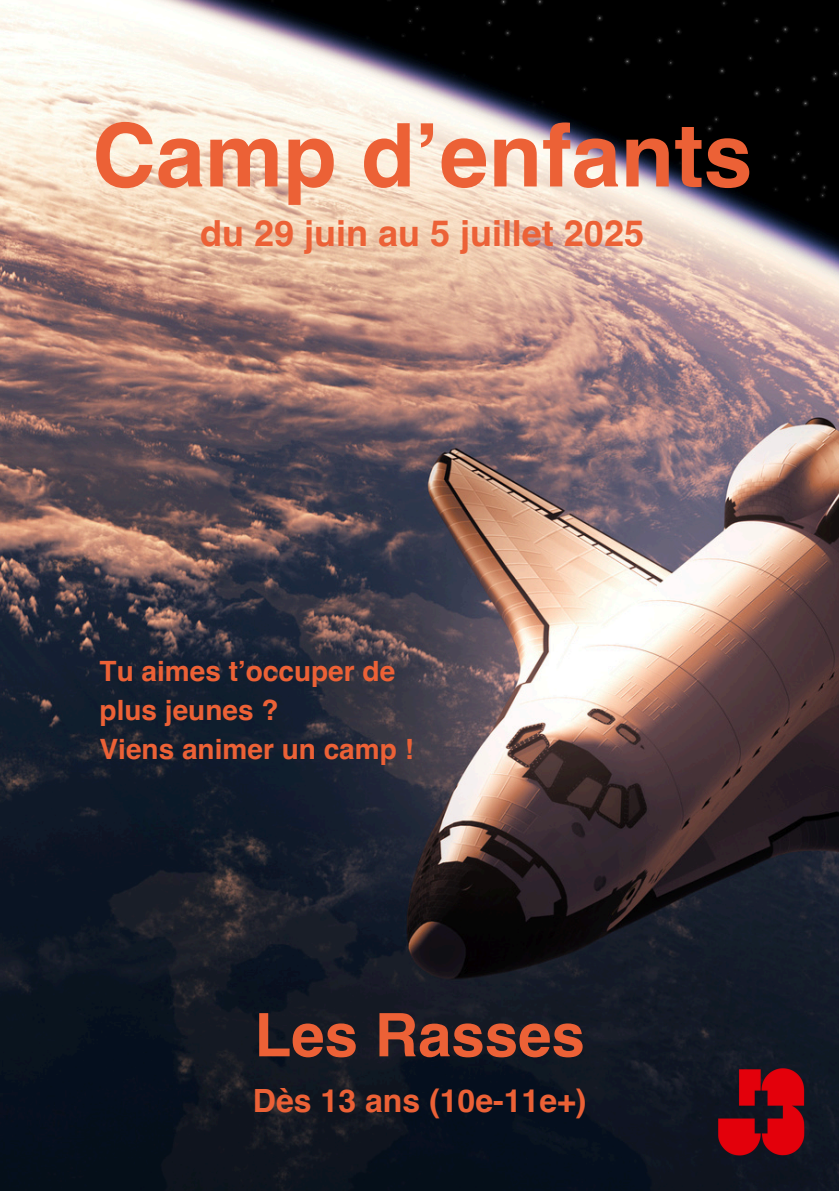
<style>
.page{position:relative;width:839px;height:1191px;background:#fff}
.page>*{position:absolute;margin:0;border:0;box-sizing:border-box;transform-origin:0 0}
.t1{font:700 88px "Helvetica";color:#ec6136}
.t2{font:700 60px "Helvetica";color:#ec6136}
.t3{font:700 36px "Helvetica";color:#ec6136}
.t4{font:700 32px "Helvetica";color:#ec6136}
.t5{font:700 28px/39px "Helvetica";color:#ec6136}
</style>
<div class="page">
<img style="left:0;top:0;width:838px;height:1191px">
<img style="left:718px;top:1069px;width:86px;height:87px">
<h2 class="t1" style="left:92px;top:119px;width:661px">Camp d’enfants</h2>
<h2 class="t3" style="left:200px;top:219px;width:445px">du 29 juin au 5 juillet 2025</h2>
<h1 class="t5" style="left:100px;top:654px;width:297px">Tu aimes t’occuper de plus jeunes ?</h1>
<h3 class="t5" style="left:100px;top:732px;width:316px">Viens animer un camp !</h3>
<p class="t2" style="left:254px;top:1010px;width:332px">Les Rasses</p>
<p class="t4" style="left:253px;top:1088px;width:335px">Dès 13 ans (10e-11e+)</p>
</div>
